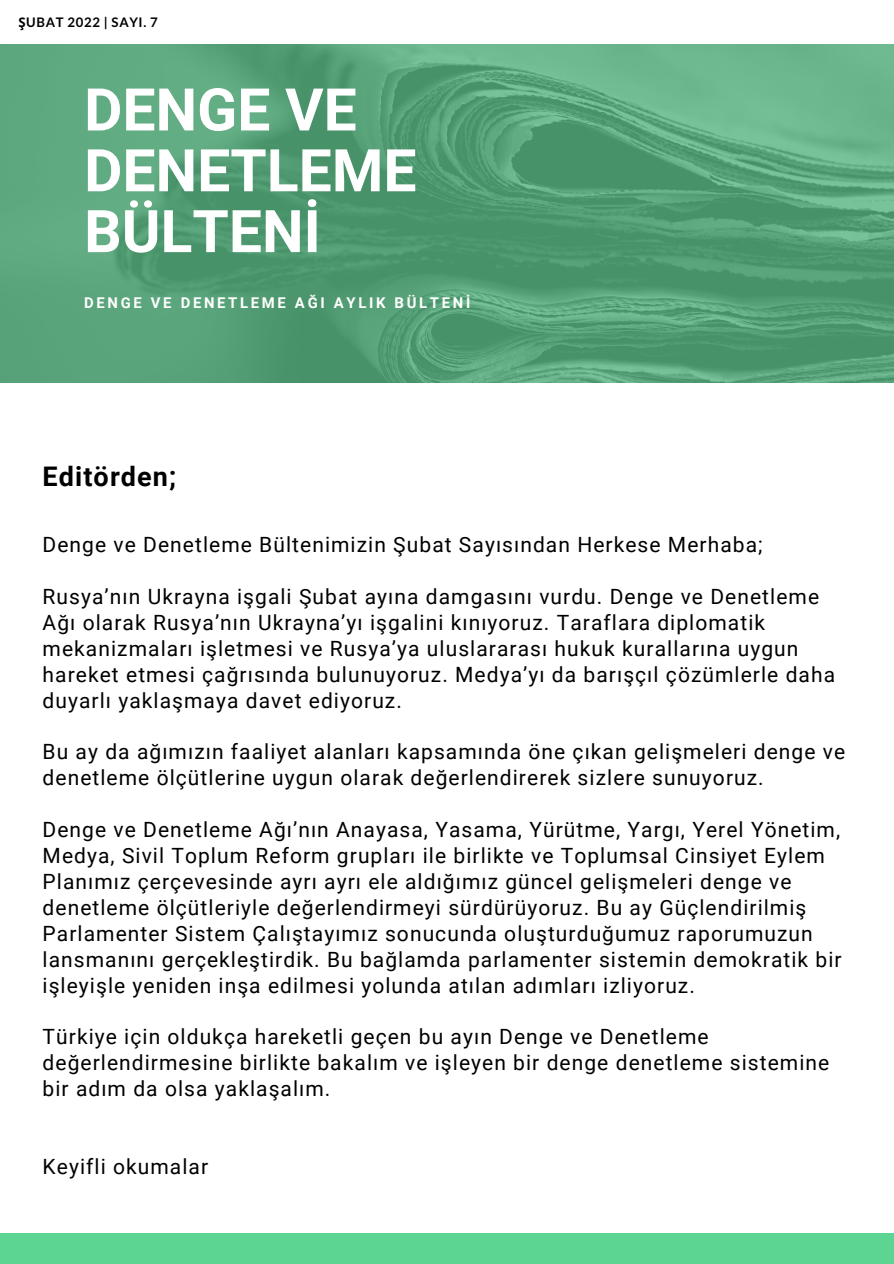
<style>
.page{position:relative;width:894px;height:1264px;background:#fff}
.page>*{position:absolute;margin:0;border:0;box-sizing:border-box;transform-origin:0 0}
.t1{font:700 58.95px/60.8px "Roboto";color:#fff}
.t2{font:700 27px "Roboto";letter-spacing:.04em;color:#000}
.t3{font:21px/26px "Roboto";letter-spacing:.05em;color:#000}
.t4{font:700 14.85px "Roboto";letter-spacing:.18em;color:#fff}
.t5{font:700 13.2px "Lato";letter-spacing:.05em;color:#000}
.s1{font-family:"Noto Sans"}
</style>
<div class="page">
<div style="left:0;top:0;width:893px;height:1263px;background:#5dd592"></div>
<img style="left:0;top:44px;width:893px;height:339px">
<div style="left:0;top:383px;width:893px;height:849px;background:#fff"></div>
<div style="left:0;top:0;width:893px;height:44px;background:#fff"></div>
<p class="t5" style="left:18px;top:14px;width:141px"><span class="s1">Ş</span>UBAT 2022 | SAYI. 7</p>
<p class="t1" style="left:84px;top:80px;width:334px">DENGE VE<br>DENETLEME<br>BÜLTENİ</p>
<p class="t4" style="left:84px;top:294px;width:387px">DENGE VE DENETLEME AĞI AYLIK BÜLTENİ</p>
<p class="t2" style="left:43px;top:461px;width:135px">Editörden;</p>
<p class="t3" style="left:43px;top:532px;width:721px">Denge ve Denetleme Bültenimizin Şubat Sayısından Herkese Merhaba;</p>
<p class="t3" style="left:43px;top:584px;width:793px">Rusya’nın Ukrayna işgali Şubat ayına damgasını vurdu. Denge ve Denetleme Ağı olarak Rusya’nın Ukrayna’yı işgalini kınıyoruz. Taraflara diplomatik mekanizmaları işletmesi ve Rusya’ya uluslararası hukuk kurallarına uygun hareket etmesi çağrısında bulunuyoruz. Medya’yı da barışçıl çözümlerle daha duyarlı yaklaşmaya davet ediyoruz.</p>
<p class="t3" style="left:43px;top:739px;width:803px">Bu ay da ağımızın faaliyet alanları kapsamında öne çıkan gelişmeleri denge ve denetleme ölçütlerine uygun olarak değerlendirerek sizlere sunuyoruz.</p>
<p class="t3" style="left:43px;top:817px;width:800px">Denge ve Denetleme Ağı’nın Anayasa, Yasama, Yürütme, Yargı, Yerel Yönetim, Medya, Sivil Toplum Reform grupları ile birlikte ve Toplumsal Cinsiyet Eylem Planımız çerçevesinde ayrı ayrı ele aldığımız güncel gelişmeleri denge ve denetleme ölçütleriyle değerlendirmeyi sürdürüyoruz. Bu ay Güçlendirilmiş Parlamenter Sistem Çalıştayımız sonucunda oluşturduğumuz raporumuzun lansmanını gerçekleştirdik. Bu bağlamda parlamenter sistemin demokratik bir işleyişle yeniden inşa edilmesi yolunda atılan adımları izliyoruz.</p>
<p class="t3" style="left:43px;top:1024px;width:788px">Türkiye için oldukça hareketli geçen bu ayın Denge ve Denetleme değerlendirmesine birlikte bakalım ve işleyen bir denge denetleme sistemine bir adım da olsa yaklaşalım.</p>
<p class="t3" style="left:43px;top:1153px;width:167px">Keyifli okumalar</p>
</div>
